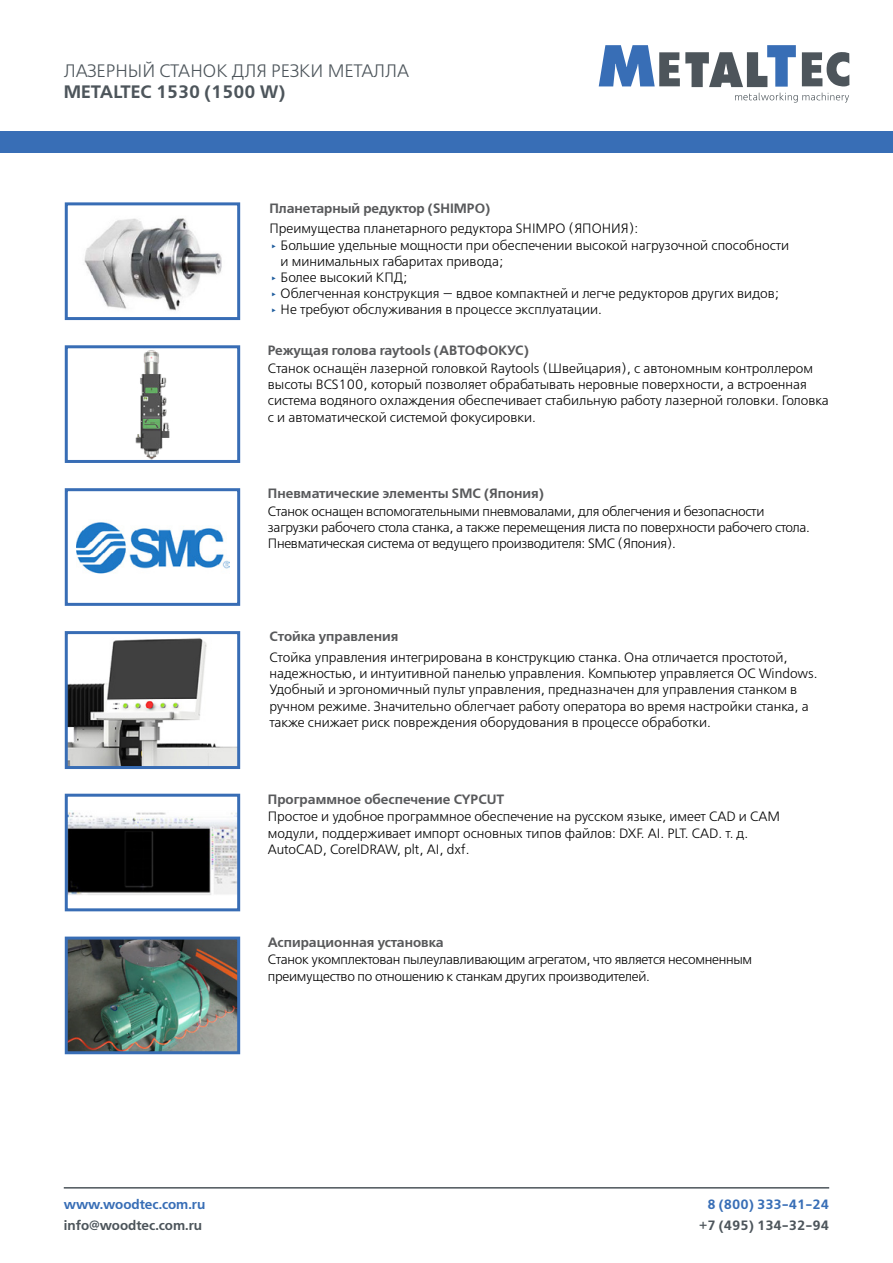
<style>
.page{position:relative;width:893px;height:1263px;background:#fff}
.page>*{position:absolute;margin:0;border:0;box-sizing:border-box;transform-origin:0 0}
.t1{font:18px "Free Set Light C";color:#4d555b}
.t2{font:18px "Free Set Demi C";color:#4d555b}
.t3{font:13.5px/16.2px "Free Set Light C";color:#000}
.t4{font:13.5px/16.2px "Free Set Light C";letter-spacing:-.02em;color:#000}
.t5{font:13.5px "Free Set Demi C";color:#58595b}
.t6{font:13.5px "Free Set Demi C";color:#4d555b}
.t7{font:13.5px "Free Set Demi C";color:#386eb6}
.s1{font-family:"Pragmatica";color:#215e9e}
</style>
<div class="page">
<div style="left:0;top:131px;width:893px;height:21px;background:#386eb6"></div>
<hr style="left:64px;top:1187px;width:765px;height:1px;background:#4d555b">
<svg style="left:735px;top:93px;width:114px;height:10px"></svg>
<svg style="left:802px;top:52px;width:47px;height:35px"></svg>
<svg style="left:599px;top:45px;width:197px;height:42px"></svg>
<img style="left:76px;top:522px;width:153px;height:52px">
<div style="left:65px;top:488px;width:175px;height:118px;border:3px solid #386db5"></div>
<img style="left:69px;top:940px;width:167px;height:110px">
<div style="left:65px;top:936px;width:175px;height:118px;border:3px solid #386db5"></div>
<img style="left:135px;top:350px;width:35px;height:109px">
<div style="left:65px;top:345px;width:175px;height:118px;border:3px solid #386db5"></div>
<img style="left:84px;top:218px;width:138px;height:93px">
<div style="left:65px;top:202px;width:175px;height:118px;border:3px solid #386db5"></div>
<img style="left:69px;top:812px;width:167px;height:83px">
<div style="left:65px;top:794px;width:175px;height:117px;border:3px solid #386db5"></div>
<img style="left:69px;top:638px;width:167px;height:127px">
<div style="left:65px;top:631px;width:175px;height:138px;border:3px solid #386db5"></div>
<h1 class="t1" style="left:64px;top:61px;width:347px">ЛАЗЕРНЫЙ СТАНОК ДЛЯ РЕЗКИ МЕТАЛЛА</h1>
<h1 class="t2" style="left:64px;top:82px;width:223px">METALTEC 1530 (1500 W)</h1>
<p class="t5" style="left:269px;top:200px;width:222px">Планетарный редуктор (SHIMPO)</p>
<p class="t3" style="left:269px;top:221px;width:370px">Преимущества планетарного редуктора SHIMPO (ЯПОНИЯ):</p>
<p class="t3" style="left:269px;top:237px;width:521px"><span class="s1">‣</span> Большие удельные мощности при обеспечении высокой нагрузочной способности</p>
<p class="t3" style="left:281px;top:254px;width:224px">и минимальных габаритах привода;</p>
<p class="t3" style="left:269px;top:270px;width:140px"><span class="s1">‣</span> Более высокий КПД;</p>
<p class="t3" style="left:269px;top:286px;width:511px"><span class="s1">‣</span> Облегченная конструкция — вдвое компактней и легче редукторов других видов;</p>
<p class="t3" style="left:269px;top:302px;width:334px"><span class="s1">‣</span> Не требуют обслуживания в процессе эксплуатации.</p>
<p class="t5" style="left:268px;top:343px;width:262px">Режущая голова raytools (АВТОФОКУС)</p>
<p class="t3" style="left:268px;top:361px;width:562px">Станок оснащён лазерной головкой Raytools (Швейцария), с автономным контроллером высоты BCS100, который позволяет обрабатывать неровные поверхности, а встроенная система водяного охлаждения обеспечивает стабильную работу лазерной головки. Головка с и автоматической системой фокусировки.</p>
<p class="t5" style="left:268px;top:486px;width:277px">Пневматические элементы SMC (Япония)</p>
<p class="t4" style="left:268px;top:504px;width:544px">Станок оснащен вспомогательными пневмовалами, для облегчения и безопасности загрузки рабочего стола станка, а также перемещения листа по поверхности рабочего стола.<br>Пневматическая система от ведущего производителя: SMC (Япония).</p>
<p class="t5" style="left:269px;top:629px;width:130px">Стойка управления</p>
<p class="t3" style="left:269px;top:650px;width:550px">Стойка управления интегрирована в конструкцию станка. Она отличается простотой, надежностью, и интуитивной панелью управления. Компьютер управляется ОС Windows.<br>Удобный и эргономичный пульт управления, предназначен для управления станком в ручном режиме. Значительно облегчает работу оператора во время настройки станка, а также снижает риск повреждения оборудования в процессе обработки.</p>
<p class="t5" style="left:268px;top:791px;width:238px">Программное обеспечение CYPCUT</p>
<p class="t3" style="left:268px;top:809px;width:514px">Простое и удобное программное обеспечение на русском языке, имеет CAD и CAM модули, поддерживает импорт основных типов файлов: DXF. AI. PLT. CAD. т. д.<br>AutoCAD, CorelDRAW, plt, AI, dxf.</p>
<p class="t5" style="left:268px;top:934px;width:177px">Аспирационная установка</p>
<p class="t4" style="left:268px;top:952px;width:486px">Станок укомплектован пылеулавливающим агрегатом, что является несомненным преимущество по отношению к станкам других производителей.</p>
<p class="t7" style="left:64px;top:1197px;width:143px">www.woodtec.com.ru</p>
<p class="t6" style="left:64px;top:1218px;width:140px">info@woodtec.com.ru</p>
<p class="t7" style="left:707px;top:1197px;width:123px">8 (800) 333-41-24</p>
<p class="t6" style="left:699px;top:1217px;width:131px">+7 (495) 134-32-94</p>
</div>
